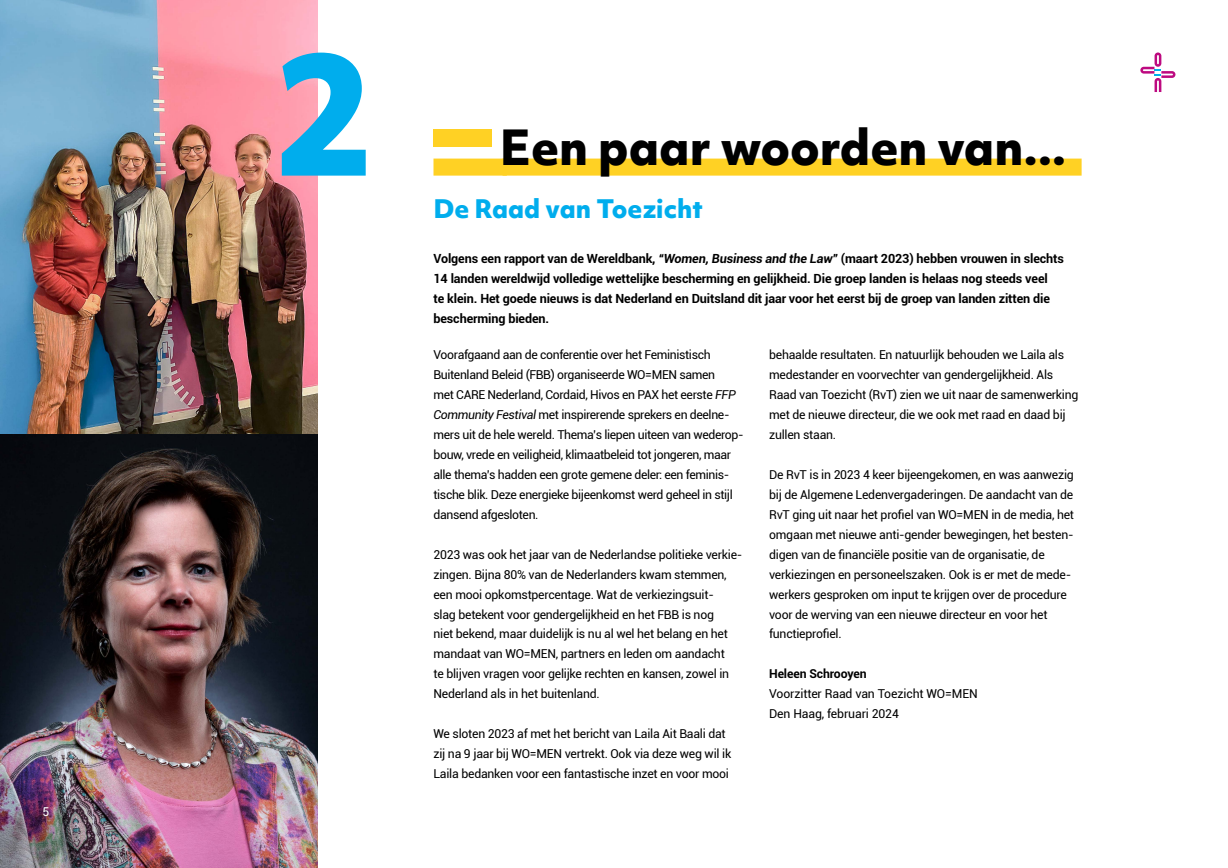
<style>
.page{position:relative;width:1228px;height:868px;background:#fff}
.page>*{position:absolute;margin:0;border:0;box-sizing:border-box;transform-origin:0 0}
.t1{font:800 46.41px "Objektiv Mk 1";color:#000}
.t2{font:800 24.5px "Objektiv Mk 1";color:#00aded}
.Intro{font:700 12.6px/19.9px "Roboto";letter-spacing:-.01em;color:#000}
.Body{font:12.25px/19.9px "Roboto";letter-spacing:-.02em;color:#000}
.Body-2{font:700 12.25px "Roboto";letter-spacing:-.01em;color:#000}
.t3{font:12.25px "Roboto";color:#fff}
.s1{font-style:italic}
</style>
<div class="page">
<img style="left:0;top:0;width:317px;height:868px">
<div style="left:433px;top:129px;width:59px;height:17px;background:#ffd124"></div>
<div style="left:433px;top:159px;width:74px;height:17px;background:#ffd124"></div>
<div style="left:502px;top:159px;width:579px;height:17px;background:#ffd124"></div>
<svg style="left:282px;top:53px;width:84px;height:123px"></svg>
<svg style="left:1140px;top:53px;width:35px;height:39px"></svg>
<p class="t3" style="left:42px;top:803px;width:8px">5</p>
<p class="t1" style="left:500px;top:114px;width:568px">Een paar woorden van...</p>
<p class="t2" style="left:433px;top:191px;width:271px">De Raad van Toezicht</p>
<p class="Intro" style="left:433px;top:248px;width:632px">Volgens een rapport van de Wereldbank, <span class="s1">“Women, Business and the Law”</span> (maart 2023) hebben vrouwen in slechts 14 landen wereldwijd volledige wettelijke bescherming en gelijkheid. Die groep landen is helaas nog steeds veel<br>te klein. Het goede nieuws is dat Nederland en Duitsland dit jaar voor het eerst bij de groep van landen zitten die bescherming bieden.</p>
<p class="Body" style="left:433px;top:344px;width:312px">Voorafgaand aan de conferentie over het Feministisch Buitenland Beleid (FBB) organiseerde WO=MEN samen<br>met CARE Nederland, Cordaid, Hivos en PAX het eerste <span class="s1">FFP Community Festival</span> met inspirerende sprekers en deelne&shy;mers uit de hele wereld. Thema’s liepen uiteen van wederop&shy;bouw, vrede en veiligheid, klimaatbeleid tot jongeren, maar alle thema’s hadden een grote gemene deler: een feminis&shy;tische blik. Deze energieke bijeenkomst werd geheel in stijl dansend afgesloten.</p>
<p class="Body" style="left:433px;top:544px;width:310px">2023 was ook het jaar van de Nederlandse politieke verkie&shy;zingen. Bijna 80% van de Nederlanders kwam stemmen, een mooi opkomstpercentage. Wat de verkiezingsuit-<br>slag betekent voor gendergelijkheid en het FBB is nog<br>niet bekend, maar duidelijk is nu al wel het belang en het mandaat van WO=MEN, partners en leden om aandacht<br>te blijven vragen voor gelijke rechten en kansen, zowel in Nederland als in het buitenland.</p>
<p class="Body" style="left:433px;top:723px;width:299px">We sloten 2023 af met het bericht van Laila Ait Baali dat zij na 9 jaar bij WO=MEN vertrekt. Ook via deze weg wil ik<br>Laila bedanken voor een fantastische inzet en voor mooi</p>
<p class="Body" style="left:769px;top:344px;width:311px">behaalde resultaten. En natuurlijk behouden we Laila als medestander en voorvechter van gendergelijkheid. Als Raad van Toezicht (RvT) zien we uit naar de samenwerking met de nieuwe directeur, die we ook met raad en daad bij zullen staan.</p>
<p class="Body" style="left:769px;top:464px;width:306px">De RvT is in 2023 4 keer bijeengekomen, en was aanwezig bij de Algemene Ledenvergaderingen. De aandacht van de RvT ging uit naar het profiel van WO=MEN in de media, het omgaan met nieuwe anti-gender bewegingen, het besten&shy;digen van de financiële positie van de organisatie, de verkiezingen en personeelszaken. Ook is er met de mede&shy;werkers gesproken om input te krijgen over de procedure voor de werving van een nieuwe directeur en voor het functieprofiel.</p>
<p class="Body-2" style="left:769px;top:665px;width:99px">Heleen Schrooyen</p>
<p class="Body" style="left:769px;top:684px;width:210px">Voorzitter Raad van Toezicht WO=MEN</p>
<p class="Body" style="left:769px;top:704px;width:131px">Den Haag, februari 2024</p>
</div>
